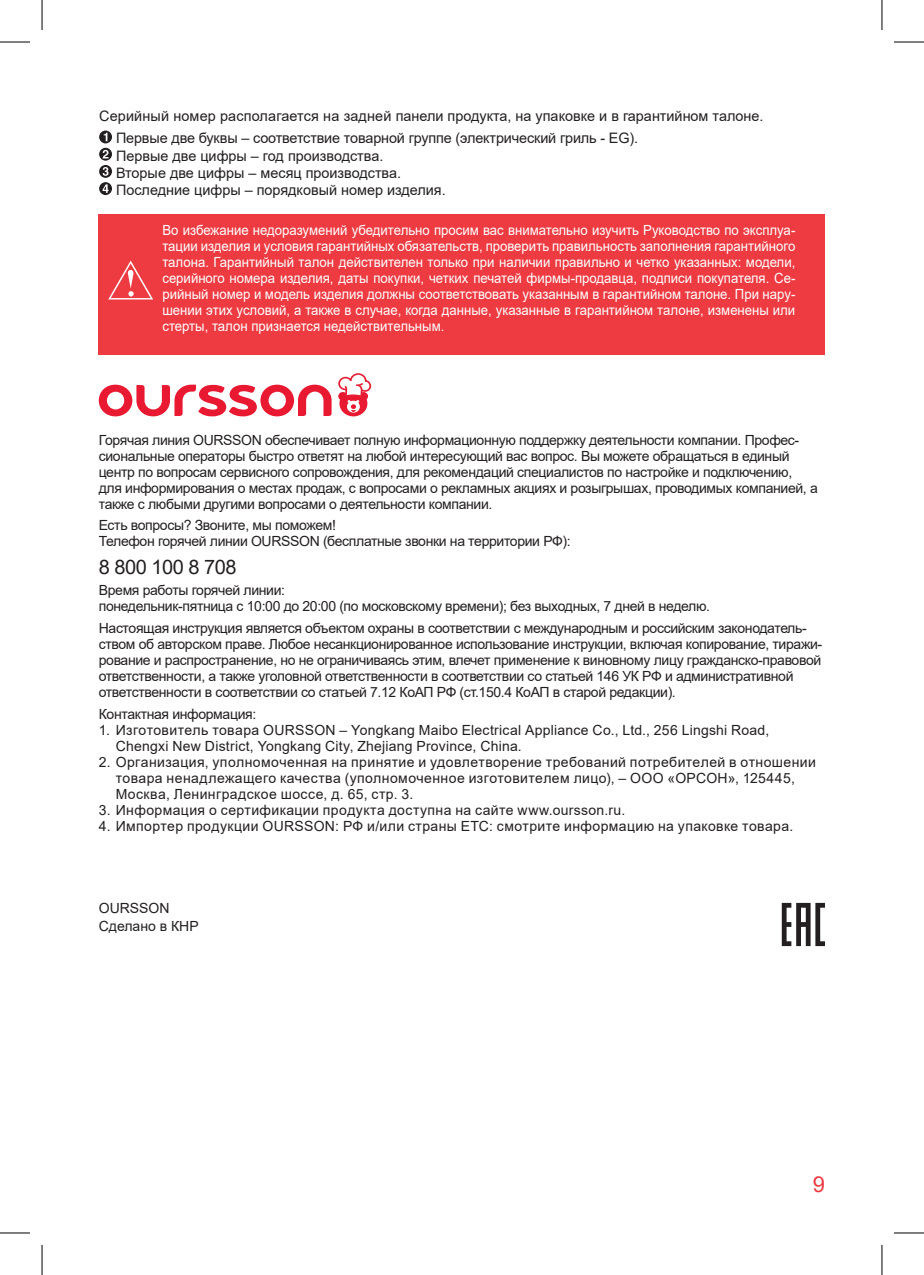
<style>
.page{position:relative;width:924px;height:1275px;background:#fff}
.page>*{position:absolute;margin:0;border:0;box-sizing:border-box;transform-origin:0 0}
.t1{font:22px "Arial";color:#ee3a41}
.t2{font:20px "Arial";letter-spacing:-.025em;color:#231f20}
.t3{font:14.4px/17.2px "Arial";color:#231f20}
.t4{font:14px/16px "Arial";letter-spacing:-.025em;color:#231f20}
.t5{font:14px/16px "Arial";color:#fff;text-align:justify;scale:.94 1}
.t6{font:14px/16px "Arial";letter-spacing:.03em;color:#231f20}
.t7{font:14px/16px "Arial";letter-spacing:.015em;color:#231f20}
.t8{font:14px "Arial";letter-spacing:.025em;color:#231f20}
.t9{font:14px/18px "Arial";color:#231f20}
</style>
<div class="page">
<svg style="left:99px;top:131px;width:13px;height:12px"></svg>
<svg style="left:104px;top:133px;width:3px;height:8px"></svg>
<svg style="left:99px;top:148px;width:13px;height:13px"></svg>
<svg style="left:103px;top:150px;width:5px;height:8px"></svg>
<svg style="left:99px;top:165px;width:13px;height:13px"></svg>
<svg style="left:103px;top:167px;width:5px;height:9px"></svg>
<svg style="left:99px;top:182px;width:13px;height:13px"></svg>
<svg style="left:103px;top:184px;width:5px;height:9px"></svg>
<div style="left:99px;top:214px;width:725px;height:141px;background:#ee3a41"></div>
<svg style="left:108px;top:260px;width:45px;height:39px"></svg>
<svg style="left:781px;top:903px;width:43px;height:43px"></svg>
<svg style="left:99px;top:385px;width:232px;height:31px"></svg>
<svg style="left:338px;top:373px;width:33px;height:43px"></svg>
<hr style="left:0;top:42px;width:30px;height:1px;background:#000">
<hr style="left:893px;top:42px;width:30px;height:1px;background:#000">
<hr style="left:0;top:1232px;width:30px;height:1px;background:#000">
<hr style="left:893px;top:1232px;width:30px;height:1px;background:#000">
<hr style="left:42px;top:0;width:1px;height:30px;background:#000">
<hr style="left:42px;top:1245px;width:1px;height:30px;background:#000">
<hr style="left:881px;top:0;width:1px;height:30px;background:#000">
<hr style="left:881px;top:1245px;width:1px;height:30px;background:#000">
<p class="t3" style="left:116px;top:104px;width:648px;line-height:22.8px;text-indent:-17px">Серийный номер располагается на задней панели продукта, на упаковке и в гарантийном талоне.<br>Первые две буквы – соответствие товарной группе (электрический гриль - EG).</p>
<p class="t3" style="left:116px;top:147px;width:331px">Первые две цифры – год производства.<br>Вторые две цифры – месяц производства.<br>Последние цифры – порядковый номер изделия.</p>
<p class="t5" style="left:162px;top:222px;width:674px">Во избежание недоразумений убедительно просим вас внимательно изучить Руководство по эксплуа&shy;тации изделия и условия гарантийных обязательств, проверить правильность заполнения гарантийного талона. Гарантийный талон действителен только при наличии правильно и четко указанных: модели, серийного номера изделия, даты покупки, четких печатей фирмы-продавца, подписи покупателя. Се&shy;рийный номер и модель изделия должны соответствовать указанным в гарантийном талоне. При нару&shy;шении этих условий, а также в случае, когда данные, указанные в гарантийном талоне, изменены или стерты, талон признается недействительным.</p>
<p class="t4" style="left:99px;top:432px;width:720px">Горячая линия OURSSON обеспечивает полную информационную поддержку деятельности компании. Профес&shy;сиональные операторы быстро ответят на любой интересующий вас вопрос. Вы можете обращаться в единый центр по вопросам сервисного сопровождения, для рекомендаций специалистов по настройке и подключению, для информирования о местах продаж, с вопросами о рекламных акциях и розыгрышах, проводимых компанией, а также с любыми другими вопросами о деятельности компании.</p>
<p class="t4" style="left:99px;top:517px;width:473px">Есть вопросы? Звоните, мы поможем!<br>Телефон горячей линии OURSSON (бесплатные звонки на территории РФ):</p>
<h2 class="t2" style="left:99px;top:553px;width:139px">8 800 100 8 708</h2>
<p class="t4" style="left:99px;top:582px;width:612px">Время работы горячей линии:<br>понедельник-пятница с 10:00 до 20:00 (по московскому времени); без выходных, 7 дней в неделю.</p>
<p class="t4" style="left:99px;top:620px;width:724px">Настоящая инструкция является объектом охраны в соответствии с международным и российским законодатель&shy;ством об авторском праве. Любое несанкционированное использование инструкции, включая копирование, тиражи&shy;рование и распространение, но не ограничиваясь этим, влечет применение к виновному лицу гражданско-правовой ответственности, а также уголовной ответственности в соответствии со статьей 146 УК РФ и административной ответственности в соответствии со статьей 7.12 КоАП РФ (ст.150.4 КоАП в старой редакции).</p>
<p class="t4" style="left:99px;top:706px;width:159px">Контактная информация:</p>
<p class="t7" style="left:116px;top:722px;width:654px;text-indent:-17px">1. Изготовитель товара OURSSON – Yongkang Maibo Electrical Appliance Co., Ltd., 256 Lingshi Road,<br>Chengxi New District, Yongkang City, Zhejiang Province, China.</p>
<p class="t6" style="left:116px;top:754px;width:701px;text-indent:-17px">2. Организация, уполномоченная на принятие и удовлетворение требований потребителей в отношении товара ненадлежащего качества (уполномоченное изготовителем лицо), – ООО «ОРСОН», 125445,<br>Москва, Ленинградское шоссе, д. 65, стр. 3.</p>
<p class="t6" style="left:99px;top:802px;width:528px">3. Информация о сертификации продукта доступна на сайте www.oursson.ru.</p>
<p class="t8" style="left:99px;top:816px;width:695px">4. Импортер продукции OURSSON: РФ и/или страны ЕТС: смотрите информацию на упаковке товара.</p>
<p class="t9" style="left:99px;top:899px;width:101px">OURSSON<br>Сделано в КНР</p>
<h1 class="t1" style="left:812px;top:1169px;width:14px">9</h1>
</div>
